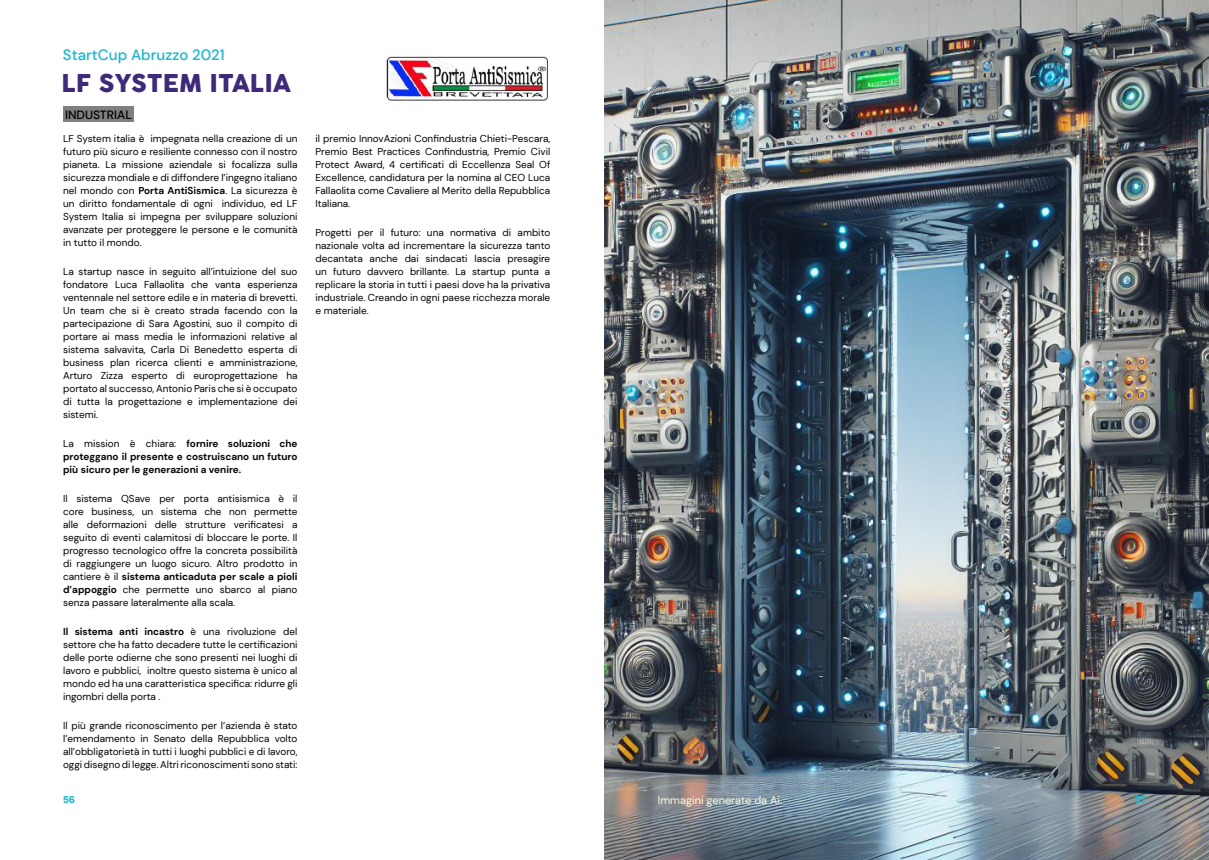
<style>
.page{position:relative;width:1209px;height:860px;background:#fff}
.page>*{position:absolute;margin:0;border:0;box-sizing:border-box;transform-origin:0 0}
.Highlighted_2{font:24px "Cocogoose";color:#3f2a79}
.Highlighted_2-2{font:500 15px "DM Sans";color:#1fb6d0}
.Contents{font:500 12px "DM Sans";color:#000}
.Highlighted_2-3{font:11px "DM Sans";color:#fff9de}
.Body{font:10px/13px "DM Sans";color:#010202;text-align:justify}
.Body-2{font:700 10px/13px "DM Sans";color:#010202;text-align:justify}
.t1{font:10px "Radio Canada Big";color:#1eb7d0}
.s1{font-weight:700}
.s2{font-weight:400}
</style>
<div class="page">
<img style="left:604px;top:0;width:604px;height:860px">
<img style="left:385px;top:56px;width:163px;height:45px">
<div style="left:63px;top:106px;width:70px;height:16px;background:#818081"></div>
<p class="Highlighted_2-2" style="left:63px;top:45px;width:163px">StartCup Abruzzo 2021</p>
<p class="Highlighted_2" style="left:62px;top:67px;width:231px">LF SYSTEM ITALIA</p>
<p class="Contents" style="left:65px;top:107px;width:68px">INDUSTRIAL</p>
<p class="Body" style="left:63px;top:132px;width:236px">LF System italia è impegnata nella creazione di un futuro più sicuro e resiliente connesso con il nostro pianeta. La missione aziendale si focalizza sulla sicurezza mondiale e di diffondere l’ingegno italiano nel mondo con <span class="s1">Porta AntiSismica</span>. La sicurezza è un diritto fondamentale di ogni individuo, ed LF System Italia si impegna per sviluppare soluzioni avanzate per proteggere le persone e le comunità in tutto il mondo.</p>
<p class="Body" style="left:63px;top:265px;width:236px">La startup nasce in seguito all’intuizione del suo fondatore Luca Fallaolita che vanta esperienza ventennale nel settore edile e in materia di brevetti.<br>Un team che si è creato strada facendo con la partecipazione di Sara Agostini, suo il compito di portare ai mass media le informazioni relative al sistema salvavita, Carla Di Benedetto esperta di business plan ricerca clienti e amministrazione, Arturo Zizza esperto di europrogettazione ha portato al successo, Antonio Paris che si è occupato di tutta la progettazione e implementazione dei sistemi.</p>
<p class="Body-2" style="left:63px;top:437px;width:236px"><span class="s2">La mission è chiara:</span> fornire soluzioni che proteggano il presente e costruiscano un futuro più sicuro per le generazioni a venire.</p>
<p class="Body" style="left:63px;top:492px;width:236px">Il sistema QSave per porta antisismica è il core business, un sistema che non permette alle deformazioni delle strutture verificatesi a seguito di eventi calamitosi di bloccare le porte. Il progresso tecnologico offre la concreta possibilità di raggiungere un luogo sicuro. Altro prodotto in cantiere è il <span class="s1">sistema anticaduta per scale a pioli d’appoggio</span> che permette uno sbarco al piano senza passare lateralmente alla scala.</p>
<p class="Body" style="left:63px;top:625px;width:236px"><span class="s1">Il sistema anti incastro</span> è una rivoluzione del settore che ha fatto decadere tutte le certificazioni delle porte odierne che sono presenti nei luoghi di lavoro e pubblici, inoltre questo sistema è unico al mondo ed ha una caratteristica specifica: ridurre gli ingombri della porta .</p>
<p class="Body" style="left:63px;top:719px;width:236px">Il più grande riconoscimento per l’azienda è stato l’emendamento in Senato della Repubblica volto all’obbligatorietà in tutti i luoghi pubblici e di lavoro, oggi disegno di legge. Altri riconoscimenti sono stati:</p>
<p class="Body" style="left:315px;top:132px;width:236px">il premio InnovAzioni Confindustria Chieti-Pescara, Premio Best Practices Confindustria, Premio Civil Protect Award, 4 certificati di Eccellenza Seal Of Excellence, candidatura per la nomina al CEO Luca Fallaolita come Cavaliere al Merito della Repubblica Italiana.</p>
<p class="Body" style="left:315px;top:226px;width:236px">Progetti per il futuro: una normativa di ambito nazionale volta ad incrementare la sicurezza tanto decantata anche dai sindacati lascia presagire un futuro davvero brillante. La startup punta a replicare la storia in tutti i paesi dove ha la privativa industriale. Creando in ogni paese ricchezza morale e materiale.</p>
<p class="Highlighted_2-3" style="left:658px;top:793px;width:126px">Immagini generate da Ai.</p>
<p class="t1" style="left:63px;top:793px;width:14px">56</p>
<p class="t1" style="left:1134px;top:793px;width:13px">57</p>
</div>
